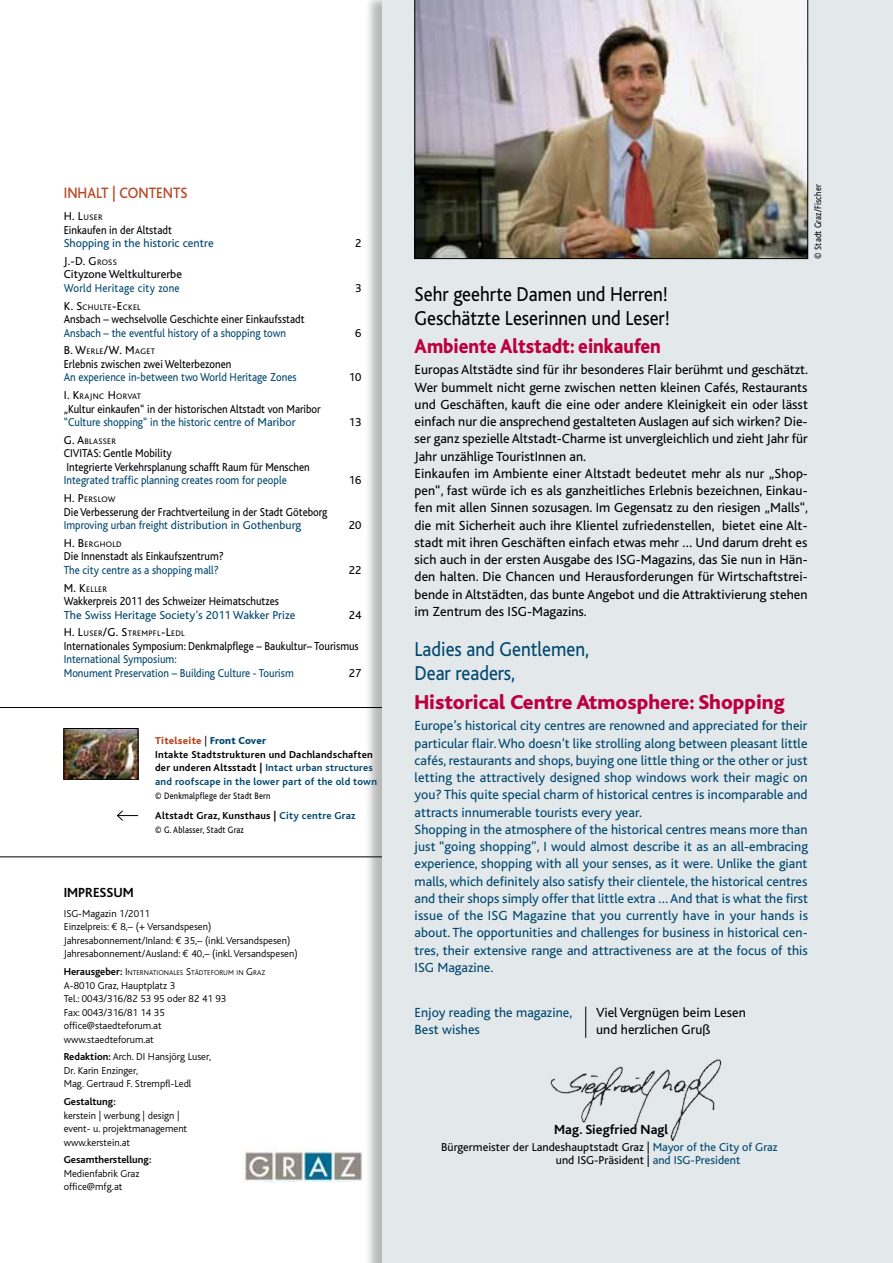
<style>
.page{position:relative;width:893px;height:1263px;background:#fff}
.page>*{position:absolute;margin:0;border:0;box-sizing:border-box;transform-origin:0 0}
.t1{font:21px/24px "Bliss";color:#000;scale:.9 1}
.t2{font:800 21px "Bliss";color:#bc003d}
.t3{font:21px/24px "Bliss";color:#00476e;scale:.9 1}
.t4{font:800 21px "Bliss";color:#bc003d;scale:.9 1}
.t5{font:500 15.75px "Bliss";color:#b84a24;scale:.9 1}
.t6{font:13.8px/17.2px "Bliss";color:#00476e}
.t7{font:13.8px/17.2px "Bliss";color:#000}
.t8{font:700 13.8px "Bliss";color:#000}
.t9{font:12px/13.5px "Bliss";color:#000;scale:.9 1}
.t10{font:12px/13.5px "Bliss";color:#00476e;scale:.9 1}
.t11{font:12px/13.5px "Bliss";color:#000}
.t12{font:12px "Bliss";color:#00476e}
.t13{font:12px "Bliss";letter-spacing:.025em;color:#00476e;scale:.9 1}
.t14{font:300 10.5px/13.5px "Bliss";color:#000}
.t15{font:700 10.5px/13.5px "Bliss";letter-spacing:.02em;color:#000}
.t16{font:700 10.5px "Bliss";color:#000}
.t17{font:9.75px "Bliss";letter-spacing:.025em;color:#000;scale:.85 1}
.t18{font:8.4px "Bliss";letter-spacing:.04em;color:#000}
.t19{font:300 7.35px "Bliss";color:#000}
.s1{font-size:12px}
.s2{font-style:inherit}
.s3{font-size:8.4px}
.s4{font-weight:800;color:#b84a24}
.s5{font-weight:400}
.s6{font-weight:800;color:#00476e}
.s7{color:#00476e}
.s8{font-family:"Euro Mono";font-weight:400}
.s9{font-weight:700;font-size:10.5px}
.s10{font-size:10.5px}
.s11{font-weight:700}
</style>
<div class="page">
<hr style="left:0;top:857px;width:415px;height:1px;background:#000">
<hr style="left:0;top:707px;width:415px;height:1px;background:#000">
<div style="left:364px;top:0;width:529px;height:1263px;background:#000;opacity:.28"></div>
<div style="left:383px;top:0;width:510px;height:1263px;background:#e3e8eb"></div>
<img style="left:242px;top:1149px;width:123px;height:33px">
<img style="left:415px;top:0;width:393px;height:259px">
<img style="left:66px;top:730px;width:70px;height:47px">
<div style="left:64px;top:728px;width:74px;height:51px;border:1px solid #000"></div>
<img style="left:550px;top:1059px;width:172px;height:82px">
<svg style="left:116px;top:810px;width:22px;height:11px"></svg>
<hr style="left:585px;top:1007px;width:1px;height:31px;background:#000">
<p class="t5" style="left:64px;top:184px;width:139px">INHALT | CONTENTS</p>
<p class="t18" style="left:64px;top:213px;width:40px"><span class="s1">H. L</span>USER</p>
<p class="t9" style="left:64px;top:223px;width:122px">Einkaufen in der Altstadt</p>
<p class="t12" style="left:64px;top:237px;width:151px">Shopping in the historic centre</p>
<p class="t11" style="left:355px;top:237px;width:8px">2</p>
<p class="t11" style="left:64px;top:254px;width:120px"><span class="s2">J.-D. G</span><span class="s3">ROSS<br></span>Cityzone Weltkulturerbe</p>
<p class="t13" style="left:64px;top:282px;width:130px">World Heritage city zone</p>
<p class="t11" style="left:355px;top:281px;width:8px">3</p>
<p class="t18" style="left:64px;top:302px;width:78px"><span class="s1">K. S</span>CH ULTE<span class="s1">-E</span>CKEL</p>
<p class="t9" style="left:64px;top:313px;width:269px">Ansbach – wechselvolle Geschichte einer Einkaufsstadt</p>
<p class="t10" style="left:64px;top:326px;width:248px">Ansbach – the eventful history of a shopping town</p>
<p class="t11" style="left:355px;top:326px;width:8px">6</p>
<p class="t18" style="left:64px;top:347px;width:93px"><span class="s1">B. W</span>ERLE<span class="s1">/W. M</span>AGET</p>
<p class="t9" style="left:64px;top:357px;width:188px">Erlebnis zwischen zwei Welterbezonen</p>
<p class="t10" style="left:64px;top:371px;width:260px">An experience in-between two World Heritage Zones</p>
<p class="t11" style="left:349px;top:371px;width:14px">10</p>
<p class="t18" style="left:64px;top:392px;width:79px"><span class="s1">I. K</span>RAJNC <span class="s1">H</span>ORVAT</p>
<p class="t9" style="left:64px;top:402px;width:287px">„Kultur einkaufen“ in der historischen Altstadt von Maribor</p>
<p class="t10" style="left:64px;top:416px;width:259px">“Culture shopping“ in the historic centre of Maribor</p>
<p class="t11" style="left:349px;top:416px;width:14px">13</p>
<p class="t18" style="left:64px;top:437px;width:54px"><span class="s1">G. A</span>BLASSER</p>
<p class="t9" style="left:64px;top:447px;width:275px">CIVITAS: Gentle Mobility<br>Integrierte Verkehrsplanung schafft Raum für Menschen</p>
<p class="t10" style="left:64px;top:474px;width:249px">Integrated traffic planning creates room for people</p>
<p class="t11" style="left:349px;top:474px;width:14px">16</p>
<p class="t18" style="left:64px;top:495px;width:53px"><span class="s1">H. P</span>ERSLOW</p>
<p class="t9" style="left:64px;top:505px;width:294px">Die Verbesserung der Frachtverteilung in der Stadt Göteborg</p>
<p class="t10" style="left:64px;top:519px;width:265px">Improving urban freight distribution in Gothenburg</p>
<p class="t11" style="left:349px;top:519px;width:14px">20</p>
<p class="t18" style="left:64px;top:540px;width:54px"><span class="s1">H. B</span>ERGHOLD</p>
<p class="t9" style="left:64px;top:550px;width:179px">Die Innenstadt als Einkaufszentrum?</p>
<p class="t10" style="left:64px;top:563px;width:174px">The city centre as a shopping mall?</p>
<p class="t11" style="left:349px;top:563px;width:14px">22</p>
<p class="t18" style="left:64px;top:584px;width:45px"><span class="s1">M. K</span>ELLER</p>
<p class="t9" style="left:64px;top:595px;width:241px">Wakkerpreis 2011 des Schweizer Heimatschutzes</p>
<p class="t12" style="left:64px;top:608px;width:233px">The Swiss Heritage Society’s 2011 Wakker Prize</p>
<p class="t11" style="left:349px;top:608px;width:14px">24</p>
<p class="t18" style="left:64px;top:629px;width:117px"><span class="s1">H. L</span>USER<span class="s1">/G. S</span>TREMPFL<span class="s1">-L</span>EDL</p>
<p class="t9" style="left:64px;top:639px;width:329px">Internationales Symposium: Denkmalpflege – Baukultur– Tourismus</p>
<p class="t10" style="left:64px;top:653px;width:257px">International Symposium:<br>Monument Preservation – Building Culture - Tourism</p>
<p class="t11" style="left:349px;top:666px;width:14px">27</p>
<p class="t15" style="left:155px;top:734px;width:223px"><span class="s4">Titelseite</span> <span class="s5">|</span> <span class="s6">Front Cover<br></span>Intakte Stadtstrukturen und Dachlandschaften der underen Altsstadt | <span class="s7">Intact urban structures and roofscape in the lower part of the old town</span></p>
<p class="t17" style="left:155px;top:791px;width:137px">© Denkmalpflege der Stadt Bern</p>
<p class="t15" style="left:155px;top:809px;width:202px">Altstadt Graz, Kunsthaus | <span class="s7">City centre Graz</span></p>
<p class="t17" style="left:155px;top:825px;width:106px">© G. Ablasser, Stadt Graz</p>
<p class="t8" style="left:64px;top:885px;width:72px">IMPRESSUM</p>
<p class="t14" style="left:64px;top:907px;width:235px">ISG-Magazin 1/2011<br>Einzelpreis: <span class="s8">€</span> 8,– (+ Versandspesen)<br>Jahresabonnement/Inland: <span class="s8">€</span> 35,– (inkl. Versandspesen)<br>Jahresabonnement/Ausland: <span class="s8">€</span> 40,– (inkl. Versandspesen)</p>
<p class="t19" style="left:64px;top:969px;width:203px"><span class="s9">Herausgeber:</span> <span class="s10">I</span>NTERNATI ONALES <span class="s10">S</span>TÄDTEFORUM I N <span class="s10">G</span>RAZ</p>
<p class="t14" style="left:64px;top:979px;width:164px">A-8010 Graz, Hauptplatz 3<br>Tel.: 0043/316/82 53 95 oder 82 41 93<br>Fax: 0043/316/81 14 35 office@staedteforum.at www.staedteforum.at</p>
<p class="t14" style="left:64px;top:1050px;width:149px"><span class="s11">Redaktion:</span> Arch. DI Hansjörg Luser,<br>Dr. Karin Enzinger,<br>Mag. Gertraud F. Strempfl-Ledl</p>
<p class="t16" style="left:64px;top:1096px;width:54px">Gestaltung:</p>
<p class="t14" style="left:64px;top:1109px;width:125px">kerstein | werbung | design | event- u. projektmanagement www.kerstein.at</p>
<p class="t16" style="left:64px;top:1154px;width:89px">Gesamtherstellung:</p>
<p class="t14" style="left:64px;top:1167px;width:77px">Medienfabrik Graz office@mfg.at</p>
<p class="t17" style="left:813px;top:259px;width:89px;rotate:-90deg">© Stadt Graz/Fischer</p>
<h1 class="t1" style="left:415px;top:282px;width:285px">Sehr geehrte Damen und Herren!<br>Geschätzte Leserinnen und Leser!</h1>
<h1 class="t4" style="left:415px;top:335px;width:275px">Ambiente Altstadt: einkaufen</h1>
<p class="t7" style="left:415px;top:362px;width:395px">Europas Altstädte sind für ihr besonderes Flair berühmt und geschätzt.<br>Wer bummelt nicht gerne zwischen netten kleinen Cafés, Restaurants und Geschäften, kauft die eine oder andere Kleinigkeit ein oder lässt einfach nur die ansprechend gestalteten Auslagen auf sich wirken? Die&shy;ser ganz spezielle Altstadt-Charme ist unvergleichlich und zieht Jahr für Jahr unzählige TouristInnen an.<br>Einkaufen im Ambiente einer Altstadt bedeutet mehr als nur „Shop&shy;pen“, fast würde ich es als ganzheitliches Erlebnis bezeichnen, Einkau&shy;fen mit allen Sinnen sozusagen. Im Gegensatz zu den riesigen „Malls“, die mit Sicherheit auch ihre Klientel zufriedenstellen, bietet eine Alt&shy;stadt mit ihren Geschäften einfach etwas mehr … Und darum dreht es sich auch in der ersten Ausgabe des ISG-Magazins, das Sie nun in Hän&shy;den halten. Die Chancen und Herausforderungen für Wirtschaftstrei&shy;bende in Altstädten, das bunte Angebot und die Attraktivierung stehen im Zentrum des ISG-Magazins.</p>
<h1 class="t3" style="left:415px;top:638px;width:195px">Ladies and Gentlemen,<br>Dear readers,</h1>
<h1 class="t2" style="left:415px;top:691px;width:372px">Historical Centre Atmosphere: Shopping</h1>
<p class="t6" style="left:415px;top:717px;width:395px">Europe’s historical city centres are renowned and appreciated for their particular flair. Who doesn’t like strolling along between pleasant little cafés, restaurants and shops, buying one little thing or the other or just letting the attractively designed shop windows work their magic on you? This quite special charm of historical centres is incomparable and attracts innumerable tourists every year.<br>Shopping in the atmosphere of the historical centres means more than just “going shopping”, I would almost describe it as an all-embracing experience, shopping with all your senses, as it were. Unlike the giant malls, which definitely also satisfy their clientele, the historical centres and their shops simply offer that little extra … And that is what the first issue of the ISG Magazine that you currently have in your hands is about. The opportunities and challenges for business in historical cen&shy;tres, their extensive range and attractiveness are at the focus of this ISG Magazine.</p>
<p class="t6" style="left:415px;top:1004px;width:159px">Enjoy reading the magazine,</p>
<p class="t7" style="left:596px;top:1004px;width:151px">Viel Vergnügen beim Lesen</p>
<p class="t6" style="left:415px;top:1021px;width:67px">Best wishes</p>
<p class="t7" style="left:596px;top:1021px;width:116px">und herzlichen Gruß</p>
<p class="t8" style="left:554px;top:1122px;width:116px">Mag. Siegfried Nagl</p>
<p class="t11" style="left:556px;top:1140px;width:223px;text-indent:-115px">Bürgermeister der Landeshauptstadt Graz | <span class="s7">Mayor of the City of Graz </span>und ISG-Präsident | <span class="s7">and ISG-President</span></p>
</div>
